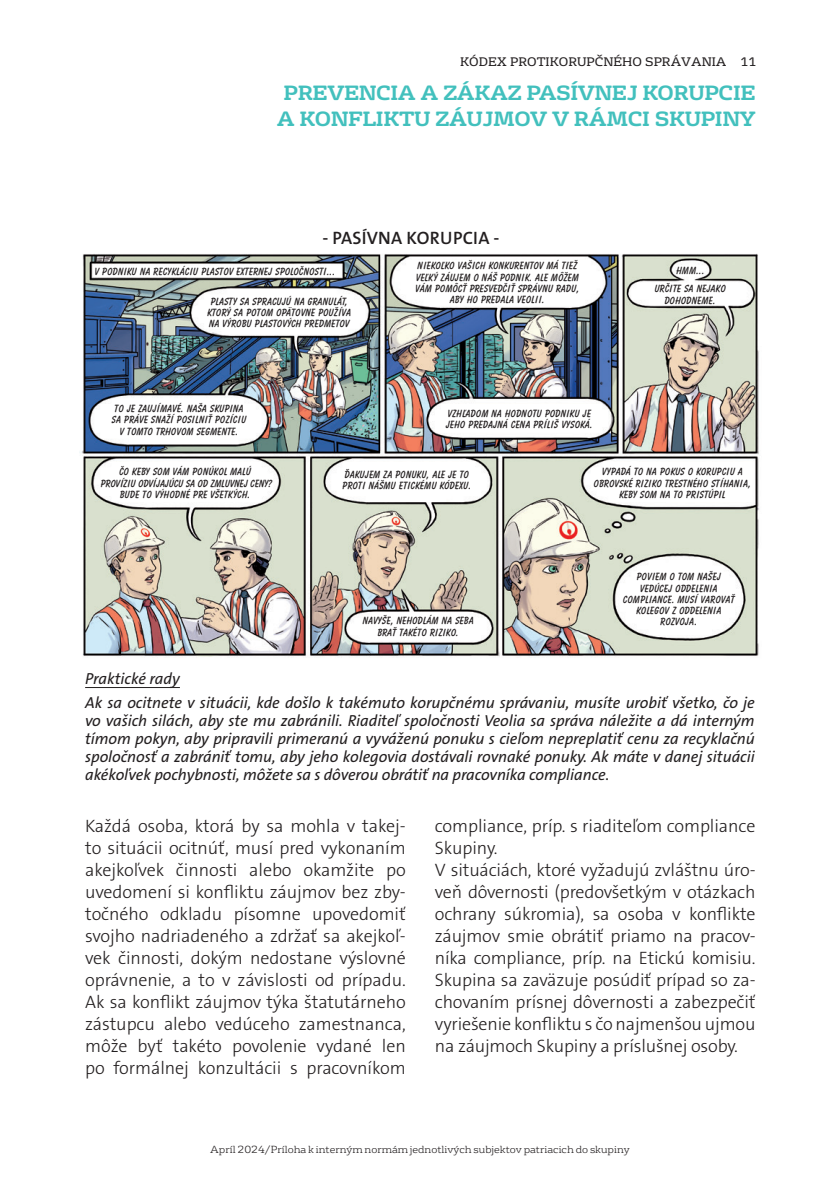
<style>
.page{position:relative;width:840px;height:1191px;background:#fff}
.page>*{position:absolute;margin:0;border:0;box-sizing:border-box;transform-origin:0 0}
.t1{font:700 20px/26px "FS Rufus";letter-spacing:-.02em;color:#42c0bd;text-align:center}
.t2{font:18px/22px "The Sans Veolia W3 Lig";letter-spacing:-.01em;color:#231f20;text-align:justify}
.t3{font:18px "The Sans Veolia W6 Se Bld";letter-spacing:.015em;color:#231f20}
.t4{font:16px/18px "The Sans Veolia W5 Pla It";letter-spacing:-.005em;color:#231f20}
.t5{font:12px "FS Rufus";color:#231f20}
.t6{font:10.6px/11.2px "Balloon AT Bold";letter-spacing:.02em;color:#231f20;text-align:center}
.t7{font:300 10px "FS Rufus";color:#231f20}
</style>
<div class="page">
<hr style="left:85px;top:687px;width:95px;height:1px;background:#231f20">
<img style="left:80px;top:253px;width:679px;height:405px">
<p class="t5" style="left:460px;top:52px;width:297px">KÓDEX PROTIKORUPČNÉHO SPRÁVANIA 11</p>
<p class="t1" style="left:277px;top:78px;width:480px">PREVENCIA A ZÁKAZ PASÍVNEJ KORUPCIE<br>A KONFLIKTU ZÁUJMOV V RÁMCI SKUPINY</p>
<p class="t3" style="left:322px;top:226px;width:178px">- PASÍVNA KORUPCIA -</p>
<p class="t6" style="left:95px;top:266px;width:242px">V PODNIKU NA RECYKLÁCIU PLASTOV EXTERNEJ SPOLOČNOSTI...</p>
<p class="t6" style="left:207px;top:296px;width:145px">PLASTY SA SPRACUJÚ NA GRANULÁT,<br>KTORÝ SA POTOM OPÄTOVNE POUŽÍVA<br>NA VÝROBU PLASTOVÝCH PREDMETOV</p>
<p class="t6" style="left:415px;top:260px;width:165px">NIEKOĽKO VAŠICH KONKURENTOV MÁ TIEŽ<br>VEĽKÝ ZÁUJEM O NÁŠ PODNIK. ALE MÔŽEM<br>VÁM POMÔCŤ PRESVEDČIŤ SPRÁVNU RADU,<br>ABY HO PREDALA VEOLII.</p>
<p class="t6" style="left:112px;top:403px;width:136px">TO JE ZAUJÍMAVÉ. NAŠA SKUPINA<br>SA PRÁVE SNAŽÍ POSILNIŤ POZÍCIU<br>V TOMTO TRHOVOM SEGMENTE.</p>
<p class="t6" style="left:446px;top:407px;width:148px;text-align:left">VZHĽADOM NA HODNOTU PODNIKU JE<br>JEHO PREDAJNÁ CENA PRÍLIŠ VYSOKÁ.</p>
<p class="t6" style="left:676px;top:264px;width:30px">HMM...</p>
<p class="t6" style="left:654px;top:283px;width:73px">URČITE SA NEJAKO<br>DOHODNEME.</p>
<p class="t6" style="left:101px;top:466px;width:173px">ČO KEBY SOM VÁM PONÚKOL MALÚ<br>PROVÍZIU ODVÍJAJÚCU SA OD ZMLUVNEJ CENY?<br>BUDE TO VÝHODNÉ PRE VŠETKÝCH.</p>
<p class="t6" style="left:342px;top:469px;width:130px;text-align:left">ĎAKUJEM ZA PONUKU, ALE JE TO<br>PROTI NÁŠMU ETICKÉMU KÓDEXU.</p>
<p class="t6" style="left:593px;top:466px;width:159px">VYPADÁ TO NA POKUS O KORUPCIU A<br>OBROVSKÉ RIZIKO TRESTNÉHO STÍHANIA,<br>KEBY SOM NA TO PRISTÚPIL</p>
<p class="t6" style="left:623px;top:571px;width:113px">POVIEM O TOM NAŠEJ<br>VEDÚCEJ ODDELENIA<br>COMPLIANCE. MUSÍ VAROVAŤ<br>KOLEGOV Z ODDELENIA</p>
<p class="t6" style="left:362px;top:615px;width:112px">NAVYŠE, NEHODLÁM NA SEBA</p>
<p class="t6" style="left:660px;top:616px;width:38px">ROZVOJA.</p>
<p class="t6" style="left:377px;top:626px;width:83px">BRAŤ TAKÉTO RIZIKO.</p>
<p class="t4" style="left:85px;top:667px;width:670px;line-height:23.6px">Praktické rady<br>Ak sa ocitnete v situácii, kde došlo k takémuto korupčnému správaniu, musíte urobiť všetko, čo je</p>
<p class="t4" style="left:85px;top:711px;width:671px;text-align:justify">vo vašich silách, aby ste mu zabránili. Riaditeľ spoločnosti Veolia sa správa náležite a dá interným tímom pokyn, aby pripravili primeranú a vyváženú ponuku s cieľom nepreplatiť cenu za recyklačnú spoločnosť a zabrániť tomu, aby jeho kolegovia dostávali rovnaké ponuky. Ak máte v danej situácii akékoľvek pochybnosti, môžete sa s dôverou obrátiť na pracovníka compliance.</p>
<p class="t2" style="left:85px;top:814px;width:322px">Každá osoba, ktorá by sa mohla v takej&shy;to situácii ocitnúť, musí pred vykonaním akejkoľvek činnosti alebo okamžite po uvedomení si konfliktu záujmov bez zby&shy;točného odkladu písomne upovedomiť svojho nadriadeného a zdržať sa akejkoľ&shy;vek činnosti, dokým nedostane výslovné oprávnenie, a to v závislosti od prípadu.<br>Ak sa konflikt záujmov týka štatutárneho zástupcu alebo vedúceho zamestnanca, môže byť takéto povolenie vydané len po formálnej konzultácii s pracovníkom</p>
<p class="t2" style="left:434px;top:814px;width:322px;text-align:left">compliance, príp. s riaditeľom compliance Skupiny.<br>V situáciách, ktoré vyžadujú zvláštnu úro&shy;veň dôvernosti (predovšetkým v otázkach ochrany súkromia), sa osoba v konflikte záujmov smie obrátiť priamo na pracov&shy;níka compliance, príp. na Etickú komisiu.<br>Skupina sa zaväzuje posúdiť prípad so za&shy;chovaním prísnej dôvernosti a zabezpečiť vyriešenie konfliktu s čo najmenšou ujmou na záujmoch Skupiny a príslušnej osoby.</p>
<p class="t7" style="left:210px;top:1141px;width:420px">Apríl 2024/Príloha k interným normám jednotlivých subjektov patriacich do skupiny</p>
</div>
